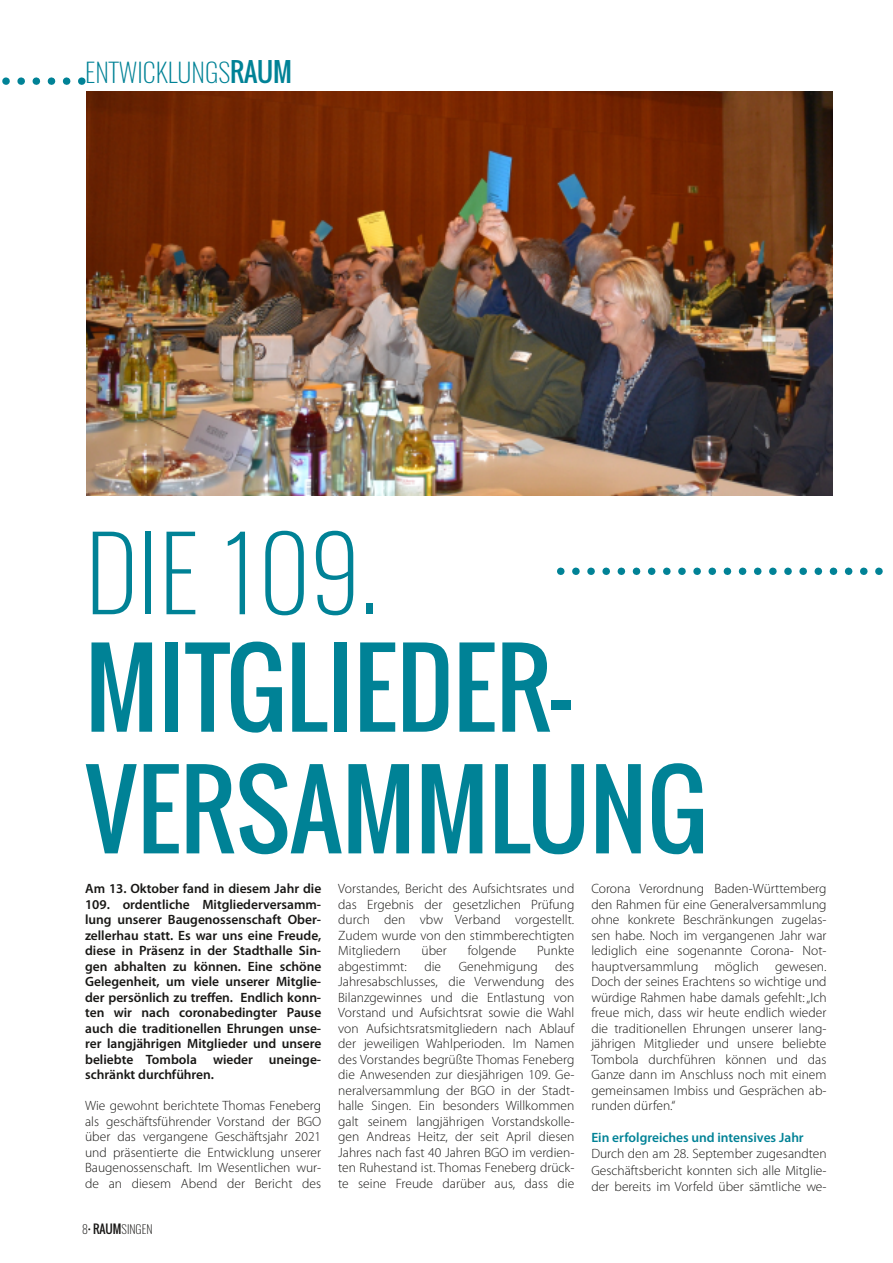
<style>
.page{position:relative;width:893px;height:1263px;background:#fff}
.page>*{position:absolute;margin:0;border:0;box-sizing:border-box;transform-origin:0 0}
.t1{font:102px/121.6px "Oswald";color:#008296}
.t2{font:200 102px "Oswald";color:#008296}
.t3{font:200 26.25px "Oswald";color:#008296}
.t4{font:300 13.5px/15.5px "Myriad Pro";color:#181715;text-align:justify}
.t5{font:600 13.5px/15.5px "Myriad Pro";letter-spacing:-.005em;color:#181715;text-align:justify}
.t6{font:600 13.5px "Myriad Pro";letter-spacing:-.005em;color:#008296}
.t7{font:200 12px "Oswald";color:#181715}
.s1{font-weight:400}
</style>
<div class="page">
<svg style="left:557px;top:567px;width:322px;height:8px"></svg>
<svg style="left:2px;top:77px;width:80px;height:8px"></svg>
<img style="left:87px;top:92px;width:745px;height:404px">
<h2 class="t3" style="left:85px;top:54px;width:209px">ENTWICKLUNGS<span class="s1">RAUM</span></h2>
<h1 class="t2" style="left:85px;top:503px;width:294px">DIE 109.</h1>
<h1 class="t1" style="left:85px;top:626px;width:623px">MITGLIEDER-<br>VERSAMMLUNG</h1>
<p class="t5" style="left:85px;top:882px;width:238px">Am 13. Oktober fand in diesem Jahr die 109. ordentliche Mitgliederversamm&shy;lung unserer Baugenossenschaft Ober&shy;zellerhau statt. Es war uns eine Freude, diese in Präsenz in der Stadthalle Sin&shy;gen abhalten zu können. Eine schöne Gelegenheit, um viele unserer Mitglie&shy;der persönlich zu treffen. Endlich konn&shy;ten wir nach coronabedingter Pause auch die traditionellen Ehrungen unse&shy;rer langjährigen Mitglieder und unsere beliebte Tombola wieder uneinge&shy;schränkt durchführen.</p>
<p class="t4" style="left:85px;top:1099px;width:238px">Wie gewohnt berichtete Thomas Feneberg als geschäftsführender Vorstand der BGO über das vergangene Geschäftsjahr 2021 und präsentierte die Entwicklung unserer Baugenossenschaft. Im Wesentlichen wur&shy;de an diesem Abend der Bericht des</p>
<p class="t4" style="left:338px;top:882px;width:238px">Vorstandes, Bericht des Aufsichtsrates und das Ergebnis der gesetzlichen Prüfung durch den vbw Verband vorgestellt.<br>Zudem wurde von den stimmberechtigten Mitgliedern</p>
<p class="t4" style="left:591px;top:882px;width:237px">Corona Verordnung Baden-Württemberg den Rahmen für eine Generalversammlung ohne konkrete Beschränkungen zugelas&shy;sen habe. Noch im vergangenen Jahr war lediglich eine sogenannte Corona- Not&shy;hauptversammlung möglich gewesen.<br>Doch der seines Erachtens so wichtige und würdige Rahmen habe damals gefehlt:„Ich freue mich, dass wir heute endlich wieder die traditionellen Ehrungen unserer lang&shy;jährigen Mitglieder und unsere beliebte Tombola durchführen können und das Ganze dann im Anschluss noch mit einem gemeinsamen Imbiss und Gesprächen ab&shy;runden dürfen.“</p>
<p class="t6" style="left:591px;top:1132px;width:214px">Ein erfolgreiches und intensives Jahr</p>
<p class="t4" style="left:591px;top:1147px;width:237px;line-height:16.2px">Durch den am 28. September zugesandten Geschäftsbericht konnten sich alle Mitglie&shy;der bereits im Vorfeld über sämtliche we-</p>
<p class="t4" style="left:422px;top:944px;width:27px">über</p>
<p class="t4" style="left:468px;top:944px;width:50px">folgende</p>
<p class="t4" style="left:537px;top:944px;width:39px">Punkte</p>
<p class="t4" style="left:338px;top:959px;width:238px;text-indent:217px">des Jahresabschlusses, die Verwendung des Bilanzgewinnes und die Entlastung von Vorstand und Aufsichtsrat sowie die Wahl von Aufsichtsratsmitgliedern nach Ablauf der jeweiligen Wahlperioden. Im Namen des Vorstandes begrüßte Thomas Feneberg die Anwesenden zur diesjährigen 109. Ge&shy;neralversammlung der BGO in der Stadt&shy;halle Singen. Ein besonders Willkommen galt seinem langjährigen Vorstandskolle&shy;gen Andreas Heitz, der seit April diesen Jahres nach fast 40 Jahren BGO im verdien&shy;ten Ruhestand ist. Thomas Feneberg drück&shy;te seine Freude darüber aus, dass die</p>
<p class="t4" style="left:338px;top:959px;width:70px">abgestimmt:</p>
<p class="t4" style="left:424px;top:959px;width:18px">die</p>
<p class="t4" style="left:459px;top:959px;width:81px">Genehmigung</p>
<p class="t7" style="left:82px;top:1220px;width:72px">8• <span class="s1">RAUM</span>SINGEN</p>
</div>
